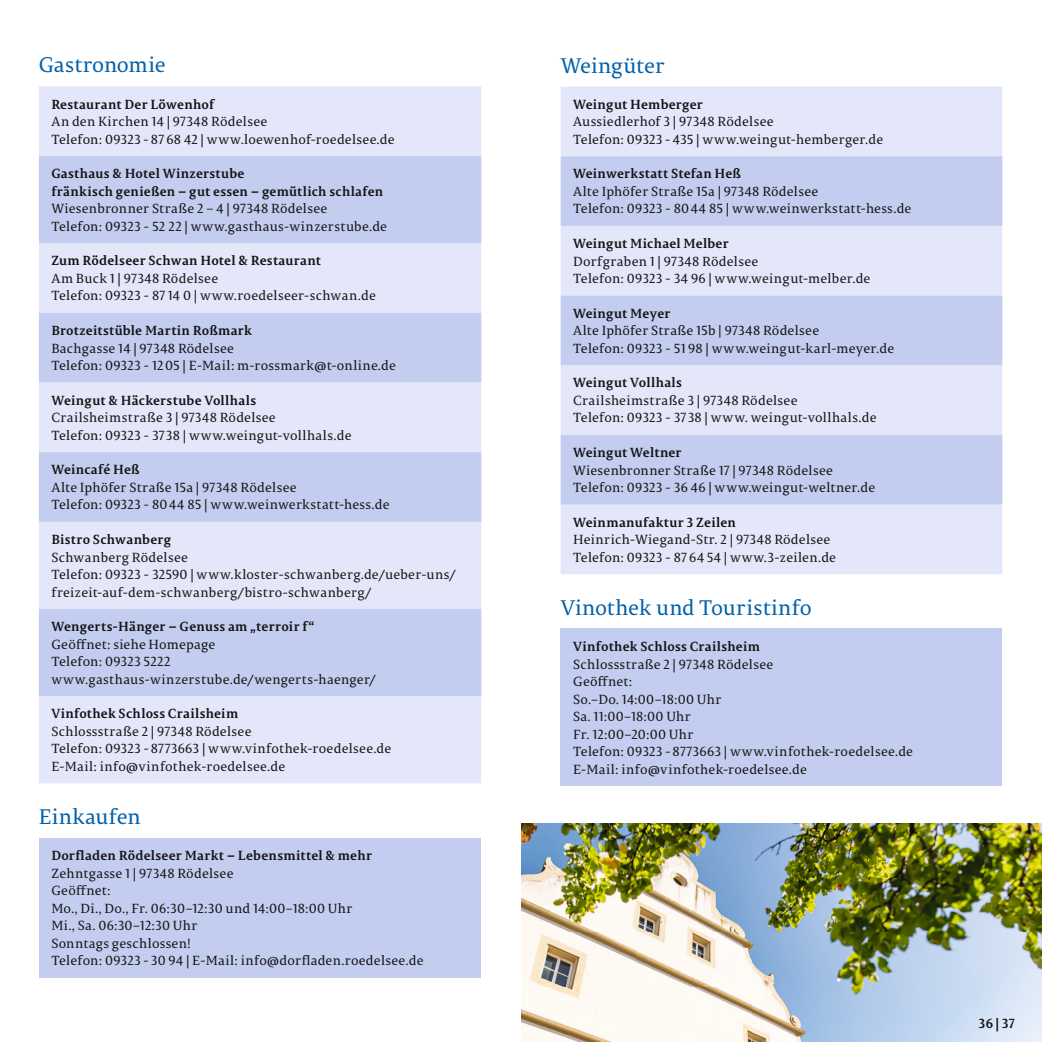
<style>
.page{position:relative;width:1042px;height:1042px;background:#fff}
.page>*{position:absolute;margin:0;border:0;box-sizing:border-box;transform-origin:0 0}
.t1{font:21px "Permian Serif Typeface";color:#0060aa}
.t2{font:13.12px/17.5px "Permian Serif Typeface";letter-spacing:.02em;color:#131413}
.t3{font:700 13.12px/17.5px "Permian Serif Typeface";letter-spacing:.015em;color:#131413}
</style>
<div class="page">
<img style="left:521px;top:823px;width:521px;height:219px">
<div style="left:39px;top:86px;width:442px;height:697px;background:#e3e7f9"></div>
<svg style="left:39px;top:156px;width:442px;height:540px;fill:#c3cdef"></svg>
<div style="left:561px;top:87px;width:441px;height:487px;background:#e3e7f9"></div>
<svg style="left:561px;top:156px;width:441px;height:348px;fill:#c3cdef"></svg>
<div style="left:561px;top:629px;width:441px;height:157px;background:#c3cdef"></div>
<div style="left:39px;top:838px;width:441px;height:139px;background:#c3cdef"></div>
<h1 class="t1" style="left:39px;top:49px;width:128px">Gastronomie</h1>
<p class="t3" style="left:51px;top:95px;width:164px">Restaurant Der Löwenhof</p>
<p class="t2" style="left:51px;top:112px;width:345px">An den Kirchen 14 | 97348 Rödelsee<br>Telefon: 09323 - 87 68 42 | www.loewenhof-roedelsee.de</p>
<p class="t3" style="left:51px;top:164px;width:333px">Gasthaus &amp; Hotel Winzerstube<br>fränkisch genießen – gut essen – gemütlich schlafen</p>
<p class="t2" style="left:51px;top:199px;width:337px">Wiesenbronner Straße 2 – 4 | 97348 Rödelsee<br>Telefon: 09323 - 52 22 | www.gasthaus-winzerstube.de</p>
<p class="t3" style="left:51px;top:251px;width:271px">Zum Rödelseer Schwan Hotel &amp; Restaurant</p>
<p class="t2" style="left:51px;top:269px;width:326px">Am Buck 1 | 97348 Rödelsee<br>Telefon: 09323 - 87 14 0 | www.roedelseer-schwan.de</p>
<p class="t3" style="left:51px;top:321px;width:202px">Brotzeitstüble Martin Roßmark</p>
<p class="t2" style="left:51px;top:338px;width:346px">Bachgasse 14 | 97348 Rödelsee<br>Telefon: 09323 - 12 05 | E-Mail: m-rossmark@t-online.de</p>
<p class="t3" style="left:51px;top:391px;width:206px">Weingut &amp; Häckerstube Vollhals</p>
<p class="t2" style="left:51px;top:408px;width:302px">Crailsheimstraße 3 | 97348 Rödelsee<br>Telefon: 09323 - 3738 | www.weingut-vollhals.de</p>
<p class="t3" style="left:51px;top:460px;width:90px">Weincafé Heß</p>
<p class="t2" style="left:51px;top:478px;width:340px">Alte Iphöfer Straße 15a | 97348 Rödelsee<br>Telefon: 09323 - 8044 85 | www.weinwerkstatt-hess.de</p>
<p class="t3" style="left:51px;top:530px;width:121px">Bistro Schwanberg</p>
<p class="t2" style="left:51px;top:547px;width:406px">Schwanberg Rödelsee<br>Telefon: 09323 - 32590 | www.kloster-schwanberg.de/ueber-uns/ freizeit-auf-dem-schwanberg/bistro-schwanberg/</p>
<p class="t3" style="left:51px;top:617px;width:264px">Wengerts-Hänger – Genuss am „terroir f“</p>
<p class="t2" style="left:51px;top:634px;width:326px">Geöffnet: siehe Homepage<br>Telefon: 09323 5222 www.gasthaus-winzerstube.de/wengerts-haenger/</p>
<p class="t3" style="left:51px;top:704px;width:188px">Vinfothek Schloss Crailsheim</p>
<p class="t2" style="left:51px;top:722px;width:341px">Schlossstraße 2 | 97348 Rödelsee<br>Telefon: 09323 - 8773663 | www.vinfothek-roedelsee.de<br>E-Mail: info@vinfothek-roedelsee.de</p>
<h1 class="t1" style="left:39px;top:800px;width:103px">Einkaufen</h1>
<p class="t3" style="left:51px;top:846px;width:322px">Dorfladen Rödelseer Markt – Lebensmittel &amp; mehr</p>
<p class="t2" style="left:51px;top:863px;width:374px">Zehntgasse 1 | 97348 Rödelsee<br>Geöffnet:<br>Mo., Di., Do., Fr. 06:30–12:30 und 14:00–18:00 Uhr<br>Mi., Sa. 06:30–12:30 Uhr<br>Sonntags geschlossen!<br>Telefon: 09323 - 30 94 | E-Mail: info@dorfladen.roedelsee.de</p>
<h1 class="t1" style="left:561px;top:49px;width:106px">Weingüter</h1>
<p class="t3" style="left:573px;top:95px;width:131px">Weingut Hemberger</p>
<p class="t2" style="left:573px;top:112px;width:312px">Aussiedlerhof 3 | 97348 Rödelsee<br>Telefon: 09323 - 435 | www.weingut-hemberger.de</p>
<p class="t3" style="left:573px;top:164px;width:169px">Weinwerkstatt Stefan Heß</p>
<p class="t2" style="left:573px;top:182px;width:340px">Alte Iphöfer Straße 15a | 97348 Rödelsee<br>Telefon: 09323 - 8044 85 | www.weinwerkstatt-hess.de</p>
<p class="t3" style="left:573px;top:234px;width:157px">Weingut Michael Melber</p>
<p class="t2" style="left:573px;top:251px;width:299px">Dorfgraben 1 | 97348 Rödelsee<br>Telefon: 09323 - 34 96 | www.weingut-melber.de</p>
<p class="t3" style="left:573px;top:304px;width:99px">Weingut Meyer</p>
<p class="t2" style="left:573px;top:321px;width:323px">Alte Iphöfer Straße 15b | 97348 Rödelsee<br>Telefon: 09323 - 51 98 | www.weingut-karl-meyer.de</p>
<p class="t3" style="left:573px;top:373px;width:110px">Weingut Vollhals</p>
<p class="t2" style="left:573px;top:391px;width:305px">Crailsheimstraße 3 | 97348 Rödelsee<br>Telefon: 09323 - 3738 | www. weingut-vollhals.de</p>
<p class="t3" style="left:573px;top:443px;width:110px">Weingut Weltner</p>
<p class="t2" style="left:573px;top:460px;width:304px">Wiesenbronner Straße 17 | 97348 Rödelsee<br>Telefon: 09323 - 36 46 | www.weingut-weltner.de</p>
<p class="t3" style="left:573px;top:513px;width:164px">Weinmanufaktur 3 Zeilen</p>
<p class="t2" style="left:573px;top:530px;width:264px">Heinrich-Wiegand-Str. 2 | 97348 Rödelsee<br>Telefon: 09323 - 87 64 54 | www.3-zeilen.de</p>
<h1 class="t1" style="left:561px;top:591px;width:253px">Vinothek und Touristinfo</h1>
<p class="t3" style="left:573px;top:637px;width:188px">Vinfothek Schloss Crailsheim</p>
<p class="t2" style="left:573px;top:654px;width:341px">Schlossstraße 2 | 97348 Rödelsee<br>Geöffnet:<br>So.–Do. 14:00–18:00 Uhr<br>Sa. 11:00–18:00 Uhr<br>Fr. 12:00–20:00 Uhr<br>Telefon: 09323 - 8773663 | www.vinfothek-roedelsee.de<br>E-Mail: info@vinfothek-roedelsee.de</p>
<p class="t3" style="left:978px;top:1014px;width:38px">36 | 37</p>
</div>
